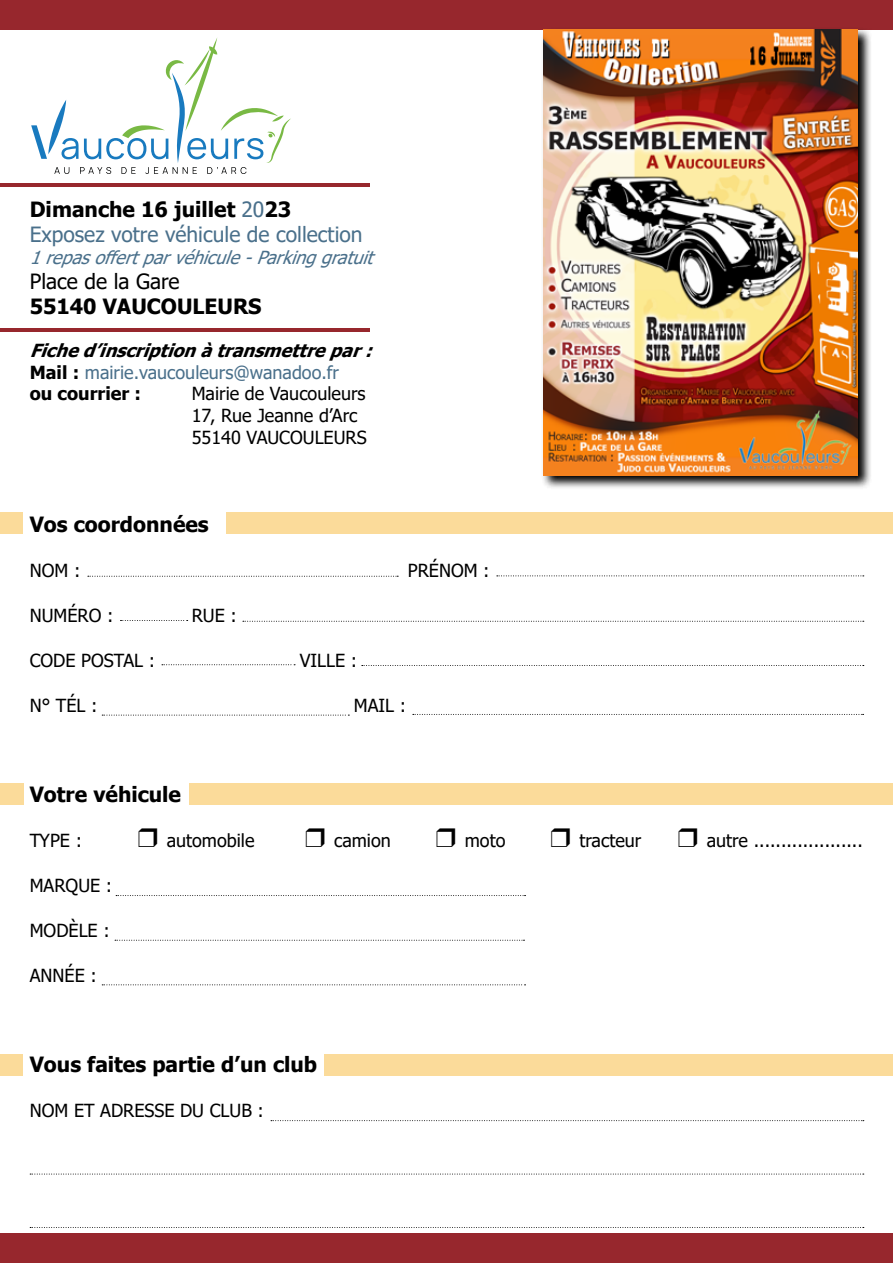
<style>
.page{position:relative;width:893px;height:1263px;background:#fff}
.page>*{position:absolute;margin:0;border:0;box-sizing:border-box;transform-origin:0 0}
.t1{font:700 21px "Tahoma";color:#000}
.t2{font:21px/25.2px "Tahoma";color:#4a708b}
.t3{font:21px "Tahoma";color:#000}
.t4{font:18px/21.6px "Tahoma";color:#000}
.t5{font:italic 700 18px/21.6px "Tahoma";color:#000}
.t6{font:italic 18px "Tahoma";color:#4a708b}
.s1{font-weight:700;color:#000}
.s2{font-style:normal}
.s3{font-weight:400;font-style:normal;color:#4a708b}
</style>
<div class="page">
<div style="left:0;top:0;width:893px;height:30px;background:#97272d"></div>
<svg style="left:543px;top:29px;width:328px;height:459px;background:#84817e"></svg>
<img style="left:543px;top:30px;width:315px;height:446px">
<svg style="left:88px;top:576px;width:310px;height:1px"></svg>
<svg style="left:497px;top:575px;width:367px;height:1px"></svg>
<svg style="left:243px;top:621px;width:621px;height:1px"></svg>
<svg style="left:120px;top:620px;width:68px;height:1px"></svg>
<svg style="left:162px;top:664px;width:133px;height:1px"></svg>
<svg style="left:362px;top:665px;width:502px;height:1px"></svg>
<svg style="left:102px;top:715px;width:247px;height:1px"></svg>
<svg style="left:413px;top:714px;width:451px;height:1px"></svg>
<svg style="left:31px;top:38px;width:260px;height:136px"></svg>
<svg style="left:116px;top:895px;width:410px;height:1px"></svg>
<svg style="left:115px;top:940px;width:409px;height:1px"></svg>
<svg style="left:102px;top:984px;width:424px;height:1px"></svg>
<svg style="left:271px;top:1120px;width:593px;height:1px"></svg>
<svg style="left:30px;top:1174px;width:834px;height:1px"></svg>
<svg style="left:30px;top:1227px;width:834px;height:1px"></svg>
<div style="left:227px;top:512px;width:666px;height:22px;background:#fbdb9a"></div>
<div style="left:189px;top:783px;width:704px;height:21px;background:#fbdb9a"></div>
<div style="left:325px;top:1054px;width:568px;height:21px;background:#fbdb9a"></div>
<div style="left:0;top:512px;width:23px;height:22px;background:#fbdb9a"></div>
<div style="left:0;top:783px;width:23px;height:21px;background:#fbdb9a"></div>
<div style="left:0;top:1054px;width:23px;height:21px;background:#fbdb9a"></div>
<div style="left:0;top:1233px;width:893px;height:30px;background:#97272d"></div>
<hr style="left:0;top:184px;width:370px;height:3px;background:#97272d">
<hr style="left:0;top:328px;width:370px;height:4px;background:#97272d">
<p class="t2" style="left:30px;top:198px;width:334px"><span class="s1">Dimanche 16 juillet</span> 20<span class="s1">23<br></span>Exposez votre véhicule de collection</p>
<p class="t6" style="left:30px;top:245px;width:354px">1repasoffertparvéhicule-Parkinggratuit</p>
<p class="t3" style="left:30px;top:267px;width:151px">Place de la Gare</p>
<p class="t1" style="left:30px;top:292px;width:233px">55140 VAUCOULEURS</p>
<p class="t5" style="left:30px;top:341px;width:353px">Fiched’inscriptionàtransmettrepar:<br><span class="s2">Mail :</span> <span class="s3">mairie.vaucouleurs@wanadoo.fr<br></span><span class="s2">ou courrier :</span></p>
<p class="t4" style="left:192px;top:384px;width:176px">Mairie de Vaucouleurs<br>17, Rue Jeanne d’Arc<br>55140 VAUCOULEURS</p>
<p class="t1" style="left:30px;top:509px;width:181px">Vos coordonnées</p>
<p class="t4" style="left:30px;top:560px;width:52px">NOM :</p>
<p class="t4" style="left:408px;top:560px;width:83px">PRÉNOM :</p>
<p class="t4" style="left:30px;top:605px;width:85px">NUMÉRO :</p>
<p class="t4" style="left:192px;top:605px;width:47px">RUE :</p>
<p class="t4" style="left:30px;top:650px;width:127px">CODE POSTAL :</p>
<p class="t4" style="left:300px;top:650px;width:59px">VILLE :</p>
<p class="t4" style="left:30px;top:695px;width:69px">N° TÉL :</p>
<p class="t4" style="left:354px;top:695px;width:54px">MAIL :</p>
<p class="t1" style="left:30px;top:779px;width:153px">Votre véhicule</p>
<p class="t4" style="left:30px;top:830px;width:54px">TYPE :</p>
<p class="t4" style="left:167px;top:830px;width:89px">automobile</p>
<p class="t4" style="left:334px;top:830px;width:58px">camion</p>
<p class="t4" style="left:465px;top:830px;width:42px">moto</p>
<p class="t4" style="left:579px;top:830px;width:63px">tracteur</p>
<p class="t4" style="left:707px;top:830px;width:158px">autre ....................</p>
<p class="t4" style="left:30px;top:875px;width:84px">MARQUE :</p>
<p class="t4" style="left:30px;top:920px;width:81px">MODÈLE :</p>
<p class="t4" style="left:30px;top:965px;width:69px">ANNÉE :</p>
<p class="t1" style="left:30px;top:1049px;width:289px">Vous faites partie d’un club</p>
<p class="t4" style="left:30px;top:1100px;width:236px">NOM ET ADRESSE DU CLUB :</p>
</div>
